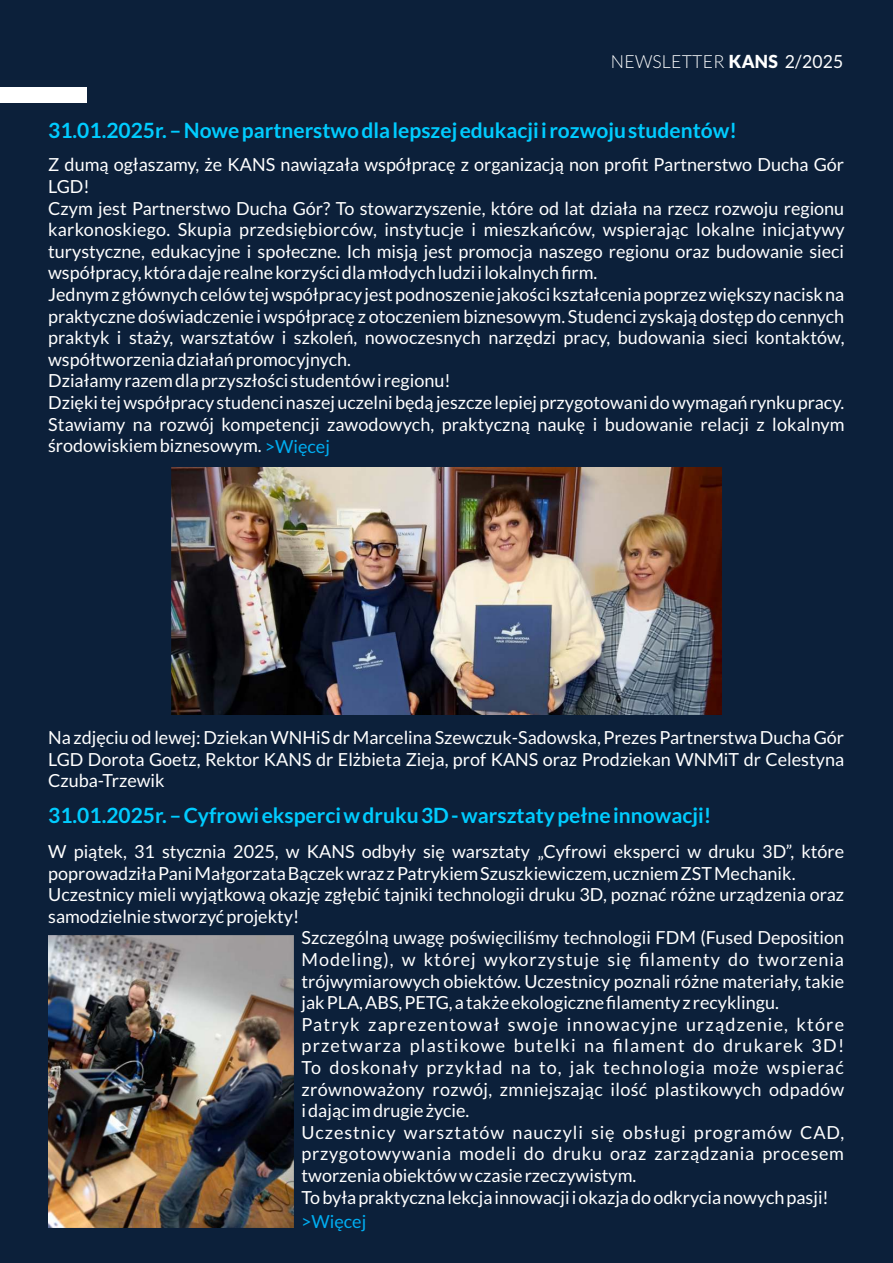
<style>
.page{position:relative;width:893px;height:1263px;background:#0c203a}
.page>*{position:absolute;margin:0;border:0;box-sizing:border-box;transform-origin:0 0}
.t1{font:700 21px "Lato";color:#0cf}
.t2{font:18px/21.6px "Lato";color:#fff}
.t3{font:18px "Lato";letter-spacing:.05em;color:#fff}
.t4{font:18px "Lato";letter-spacing:.065em;color:#fff}
.t5{font:18px "Lato";letter-spacing:.02em;color:#fff}
.t6{font:18px "Lato";letter-spacing:.035em;color:#fff}
.t7{font:18px "Lato";letter-spacing:.055em;color:#fff}
.t8{font:300 18px "Lato";letter-spacing:.015em;color:#fff}
.t9{font:18px "Lato";color:#00adf1}
.s1{font-weight:900}
.s2{font-weight:400}
.s3{color:#00adf1}
</style>
<div class="page">
<div style="left:0;top:87px;width:87px;height:16px;background:#fff"></div>
<img style="left:171px;top:467px;width:550px;height:248px">
<img style="left:48px;top:936px;width:245px;height:292px">
<p class="t8" style="left:611px;top:54px;width:234px">NEWSLETTER <span class="s1">KANS</span> <span class="s2">2/2025</span></p>
<p class="t1" style="left:48px;top:121px;width:690px">31.01.2025r. – Nowe partnerstwo dla lepszej edukacji i rozwoju studentów!</p>
<p class="t2" style="left:48px;top:155px;width:798px">Z dumą ogłaszamy, że KANS nawiązała współpracę z organizacją non profit Partnerstwo Ducha Gór LGD!<br>Czym jest Partnerstwo Ducha Gór? To stowarzyszenie, które od lat działa na rzecz rozwoju regionu karkonoskiego. Skupia przedsiębiorców, instytucje i mieszkańców, wspierając lokalne inicjatywy turystyczne, edukacyjne i społeczne. Ich misją jest promocja naszego regionu oraz budowanie sieci współpracy, która daje realne korzyści dla młodych ludzi i lokalnych firm.<br>Jednym z głównych celów tej współpracy jest podnoszenie jakości kształcenia poprzez większy nacisk na praktyczne doświadczenie i współpracę z otoczeniem biznesowym. Studenci zyskają dostęp do cennych praktyk i staży, warsztatów i szkoleń, nowoczesnych narzędzi pracy, budowania sieci kontaktów, współtworzenia działań promocyjnych.<br>Działamy razem dla przyszłości studentów i regionu!<br>Dzięki tej współpracy studenci naszej uczelni będą jeszcze lepiej przygotowani do wymagań rynku pracy.<br>Stawiamy na rozwój kompetencji zawodowych, praktyczną naukę i budowanie relacji z lokalnym</p>
<p class="t2" style="left:48px;top:436px;width:283px">środowiskiem biznesowym. <span class="s3">&gt;Więcej</span></p>
<p class="t2" style="left:48px;top:728px;width:797px;text-align:justify">Na zdjęciu od lewej: Dziekan WNHiS dr Marcelina Szewczuk-Sadowska, Prezes Partnerstwa Ducha Gór LGD Dorota Goetz, Rektor KANS dr Elżbieta Zieja, prof KANS oraz Prodziekan WNMiT dr Celestyna Czuba-Trzewik</p>
<p class="t1" style="left:48px;top:806px;width:665px">31.01.2025r. – Cyfrowi eksperci w druku 3D - warsztaty pełne innowacji!</p>
<p class="t2" style="left:48px;top:842px;width:797px">W piątek, 31 stycznia 2025, w KANS odbyły się warsztaty „Cyfrowi eksperci w druku 3D”, które</p>
<p class="t2" style="left:48px;top:863px;width:749px">poprowadziła Pani Małgorzata Bączek wraz z Patrykiem Szuszkiewiczem, uczniem ZST Mechanik.</p>
<p class="t2" style="left:48px;top:885px;width:797px">Uczestnicy mieli wyjątkową okazję zgłębić tajniki technologii druku 3D, poznać różne urządzenia oraz</p>
<p class="t2" style="left:48px;top:906px;width:252px">samodzielnie stworzyć projekty!</p>
<p class="t2" style="left:302px;top:928px;width:544px">Szczególną uwagę poświęciliśmy technologii FDM (Fused Deposition</p>
<p class="t3" style="left:302px;top:951px;width:544px">Modeling), w której wykorzystuje się filamenty do tworzenia</p>
<p class="t2" style="left:302px;top:971px;width:544px">trójwymiarowych obiektów. Uczestnicy poznali różne materiały, takie</p>
<p class="t2" style="left:302px;top:993px;width:479px">jak PLA, ABS, PETG, a także ekologiczne filamenty z recyklingu.</p>
<p class="t4" style="left:302px;top:1016px;width:544px">Patryk zaprezentował swoje innowacyjne urządzenie, które</p>
<p class="t4" style="left:302px;top:1038px;width:544px">przetwarza plastikowe butelki na filament do drukarek 3D!</p>
<p class="t7" style="left:302px;top:1059px;width:544px">To doskonały przykład na to, jak technologia może wspierać</p>
<p class="t5" style="left:302px;top:1081px;width:544px">zrównoważony rozwój, zmniejszając ilość plastikowych odpadów</p>
<p class="t2" style="left:302px;top:1101px;width:169px">i dając im drugie życie.</p>
<p class="t3" style="left:302px;top:1124px;width:544px">Uczestnicy warsztatów nauczyli się obsługi programów CAD,</p>
<p class="t6" style="left:302px;top:1146px;width:544px">przygotowywania modeli do druku oraz zarządzania procesem</p>
<p class="t2" style="left:301px;top:1166px;width:336px">tworzenia obiektów w czasie rzeczywistym.</p>
<p class="t2" style="left:301px;top:1187px;width:529px">To była praktyczna lekcja innowacji i okazja do odkrycia nowych pasji!</p>
<p class="t9" style="left:301px;top:1214px;width:67px">&gt;Więcej</p>
</div>
